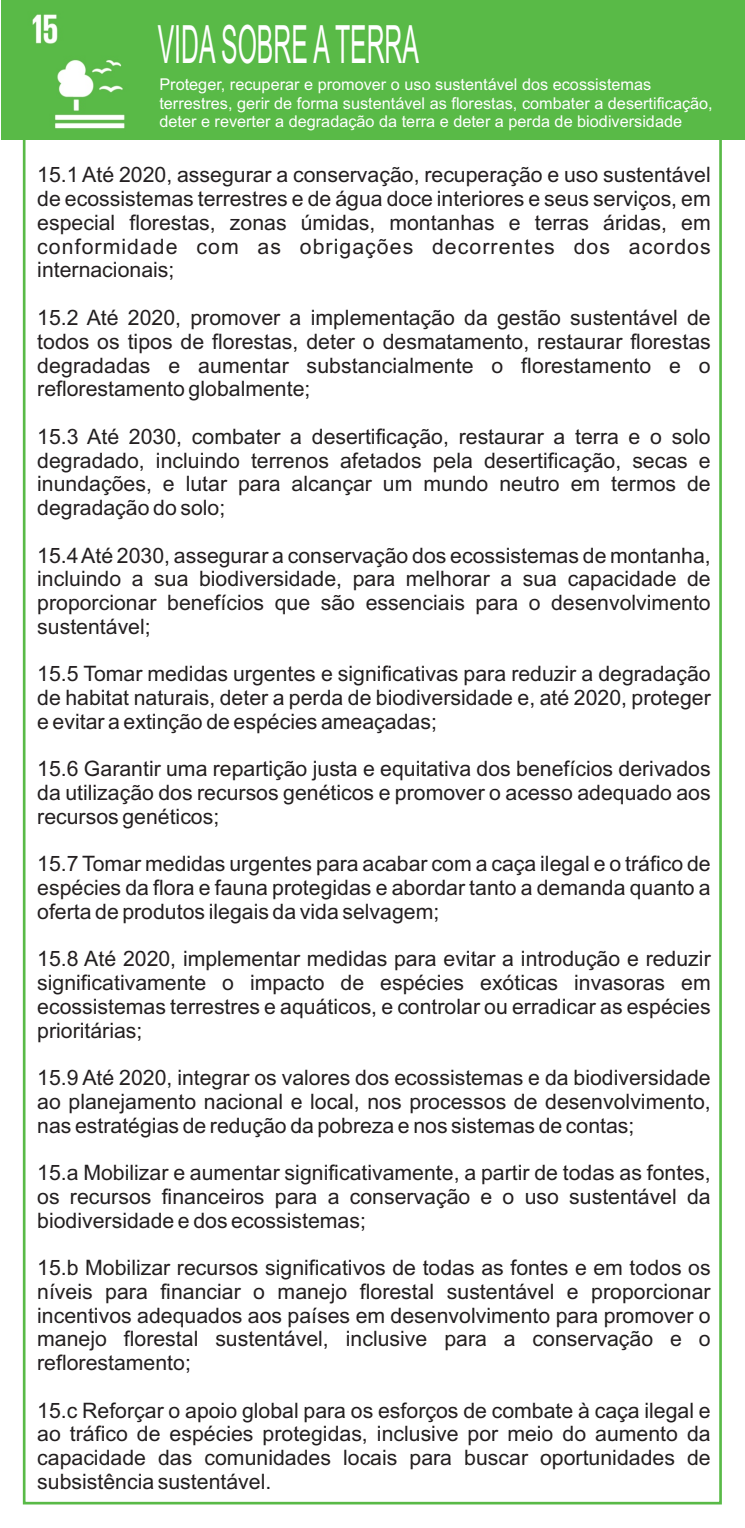
<style>
.page{position:relative;width:745px;height:1528px;background:#fff}
.page>*{position:absolute;margin:0;border:0;box-sizing:border-box;transform-origin:0 0}
.t1{font:52.75px "Arial";color:#fff;scale:.47 1}
.t2{font:21.25px/23.8px "Arial";color:#231f20;text-align:justify}
.t3{font:16.25px/18.1px "Arial";color:#fff}
</style>
<div class="page">
<div style="left:1px;top:0;width:743px;height:139px;background:#59ba47"></div>
<img style="left:32px;top:14px;width:93px;height:115px">
<h1 class="t1" style="left:158px;top:24px;width:557px">VIDA SOBRE A TERRA</h1>
<p class="t3" style="left:159px;top:77px;width:554px">Proteger, recuperar e promover o uso sustentável dos ecossistemas terrestres, gerir de forma sustentável as florestas, combater a desertificação, deter e reverter a degradação da terra e deter a perda de biodiversidade</p>
<p class="t2" style="left:37px;top:165px;width:674px">15.1 Até 2020, assegurar a conservação, recuperação e uso sustentável de ecossistemas terrestres e de água doce interiores e seus serviços, em especial florestas, zonas úmidas, montanhas e terras áridas, em conformidade com as obrigações decorrentes dos acordos internacionais;</p>
<p class="t2" style="left:37px;top:307px;width:674px">15.2 Até 2020, promover a implementação da gestão sustentável de todos os tipos de florestas, deter o desmatamento, restaurar florestas degradadas e aumentar substancialmente o florestamento e o reflorestamento globalmente;</p>
<p class="t2" style="left:37px;top:426px;width:674px">15.3 Até 2030, combater a desertificação, restaurar a terra e o solo degradado, incluindo terrenos afetados pela desertificação, secas e inundações, e lutar para alcançar um mundo neutro em termos de degradação do solo;</p>
<p class="t2" style="left:37px;top:545px;width:674px">15.4 Até 2030, assegurar a conservação dos ecossistemas de montanha, incluindo a sua biodiversidade, para melhorar a sua capacidade de proporcionar benefícios que são essenciais para o desenvolvimento sustentável;</p>
<p class="t2" style="left:37px;top:664px;width:674px">15.5 Tomar medidas urgentes e significativas para reduzir a degradação de habitat naturais, deter a perda de biodiversidade e, até 2020, proteger e evitar a extinção de espécies ameaçadas;</p>
<p class="t2" style="left:37px;top:758px;width:674px">15.6 Garantir uma repartição justa e equitativa dos benefícios derivados da utilização dos recursos genéticos e promover o acesso adequado aos recursos genéticos;</p>
<p class="t2" style="left:37px;top:853px;width:674px">15.7 Tomar medidas urgentes para acabar com a caça ilegal e o tráfico de espécies da flora e fauna protegidas e abordar tanto a demanda quanto a oferta de produtos ilegais da vida selvagem;</p>
<p class="t2" style="left:37px;top:948px;width:674px">15.8 Até 2020, implementar medidas para evitar a introdução e reduzir significativamente o impacto de espécies exóticas invasoras em ecossistemas terrestres e aquáticos, e controlar ou erradicar as espécies prioritárias;</p>
<p class="t2" style="left:37px;top:1067px;width:674px">15.9 Até 2020, integrar os valores dos ecossistemas e da biodiversidade ao planejamento nacional e local, nos processos de desenvolvimento, nas estratégias de redução da pobreza e nos sistemas de contas;</p>
<p class="t2" style="left:37px;top:1162px;width:674px">15.a Mobilizar e aumentar significativamente, a partir de todas as fontes, os recursos financeiros para a conservação e o uso sustentável da biodiversidade e dos ecossistemas;</p>
<p class="t2" style="left:37px;top:1257px;width:674px">15.b Mobilizar recursos significativos de todas as fontes e em todos os níveis para financiar o manejo florestal sustentável e proporcionar incentivos adequados aos países em desenvolvimento para promover o manejo florestal sustentável, inclusive para a conservação e o reflorestamento;</p>
<p class="t2" style="left:37px;top:1399px;width:674px">15.c Reforçar o apoio global para os esforços de combate à caça ilegal e ao tráfico de espécies protegidas, inclusive por meio do aumento da capacidade das comunidades locais para buscar oportunidades de subsistência sustentável.</p>
</div>
